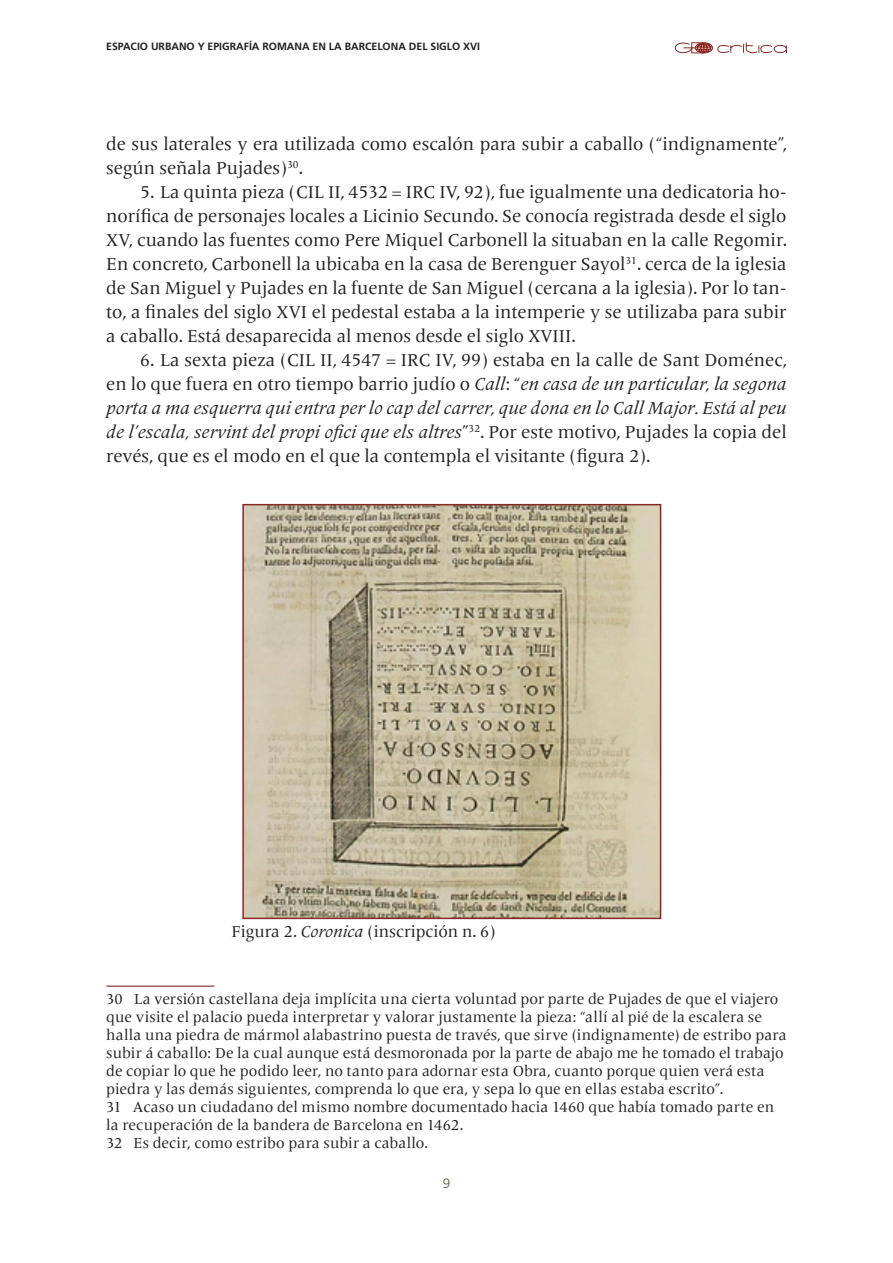
<style>
.page{position:relative;width:893px;height:1263px;background:#fff}
.page>*{position:absolute;margin:0;border:0;box-sizing:border-box;transform-origin:0 0}
.Text{font:18px/24px "Frutiger Serif LT Pro";color:#231f20;text-align:justify}
.t1{font:16.5px "Frutiger Serif LT Pro";color:#231f20}
.Notes_peu_pag{font:15px/18px "Frutiger Serif LT Pro";letter-spacing:.005em;color:#231f20}
.t2{font:300 13.5px "Frutiger LT Std";color:#3b692c}
.t3{font:700 10.5px "Frutiger LT Std";color:#231f20}
.s1{font-style:italic}
</style>
<div class="page">
<svg style="left:674px;top:42px;width:113px;height:12px"></svg>
<hr style="left:106px;top:985px;width:108px;height:2px;background:#872a26">
<img style="left:245px;top:507px;width:413px;height:409px">
<div style="left:242px;top:504px;width:419px;height:415px;border:2px solid #872a26"></div>
<p class="t3" style="left:106px;top:41px;width:375px">ESPACIO URBANO Y EPIGRAFÍA ROMANA EN LA BARCELONA DEL SIGLO XVI</p>
<p class="Text" style="left:106px;top:132px;width:682px">de sus laterales y era utilizada como escalón para subir a caballo (“indignamente”, según señala Pujades)<sup>30</sup>.</p>
<p class="Text" style="left:106px;top:180px;width:682px;text-indent:34px">5. La quinta pieza (CIL II, 4532 = IRC IV, 92), fue igualmente una dedicatoria ho&shy;norífica de personajes locales a Licinio Secundo. Se conocía registrada desde el siglo XV, cuando las fuentes como Pere Miquel Carbonell la situaban en la calle Regomir.<br>En concreto, Carbonell la ubicaba en la casa de Berenguer Sayol<sup>31</sup>. cerca de la iglesia de San Miguel y Pujades en la fuente de San Miguel (cercana a la iglesia). Por lo tan&shy;to, a finales del siglo XVI el pedestal estaba a la intemperie y se utilizaba para subir a caballo. Está desaparecida al menos desde el siglo XVIII.</p>
<p class="Text" style="left:106px;top:348px;width:682px;text-indent:34px">6. La sexta pieza (CIL II, 4547 = IRC IV, 99) estaba en la calle de Sant Doménec, en lo que fuera en otro tiempo barrio judío o <span class="s1">Call</span>: “<span class="s1">en casa de un particular, la segona porta a ma esquerra qui entra per lo cap del carrer, que dona en lo Call Major. Está al peu de l’escala, servint del propi ofici que els altres</span>”<sup>32</sup>. Por este motivo, Pujades la copia del revés, que es el modo en el que la contempla el visitante (figura 2).</p>
<p class="t1" style="left:231px;top:922px;width:266px">Figura 2. <span class="s1">Coronica</span> (inscripción n. 6)</p>
<p class="Notes_peu_pag" style="left:106px;top:990px;width:682px">30 La versión castellana deja implícita una cierta voluntad por parte de Pujades de que el viajero que visite el palacio pueda interpretar y valorar justamente la pieza: “allí al pié de la escalera se halla una piedra de mármol alabastrino puesta de través, que sirve (indignamente) de estribo para subir á caballo: De la cual aunque está desmoronada por la parte de abajo me he tomado el trabajo de copiar lo que he podido leer, no tanto para adornar esta Obra, cuanto porque quien verá esta piedra y las demás siguientes, comprenda lo que era, y sepa lo que en ellas estaba escrito”.</p>
<p class="Notes_peu_pag" style="left:106px;top:1098px;width:669px">31 Acaso un ciudadano del mismo nombre documentado hacia 1460 que había tomado parte en la recuperación de la bandera de Barcelona en 1462.</p>
<p class="Notes_peu_pag" style="left:106px;top:1134px;width:323px">32 Es decir, como estribo para subir a caballo.</p>
<p class="t2" style="left:443px;top:1176px;width:9px">9</p>
</div>
